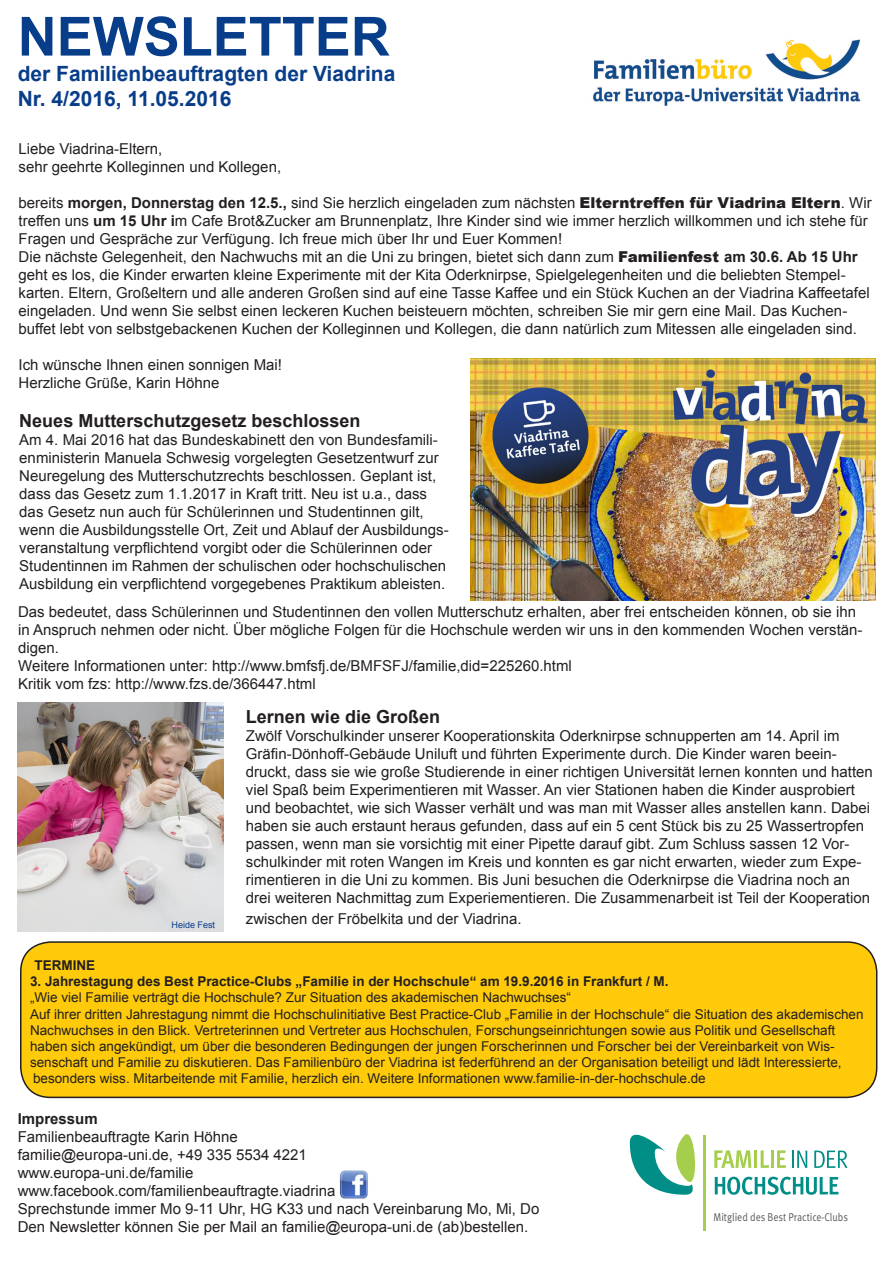
<style>
.page{position:relative;width:893px;height:1263px;background:#fff}
.page>*{position:absolute;margin:0;border:0;box-sizing:border-box;transform-origin:0 0}
.t1{font:700 54px "Arial";color:#083e89}
.t2{font:700 21px/25.2px "Arial";color:#083e89}
.t3{font:700 18px "Arial";color:#231f20}
.t4{font:15px/18px "Arial";color:#231f20}
.t5{font:13.5px/16.2px "Arial";color:#231f20}
.t6{font:700 13.5px "Arial";color:#231f20}
.t7{font:11.4px "Meta Pro";color:#57585a;scale:.86 1}
.t8{font:9px "Arial";color:#083e89}
.s1{font-weight:700}
.s2{font-weight:900}
</style>
<div class="page">
<img style="left:593px;top:39px;width:268px;height:67px">
<img style="left:340px;top:1170px;width:28px;height:29px">
<div style="left:21px;top:942px;width:856px;height:155px;background:#feca0a;border-radius:30px"></div>
<div style="left:20px;top:941px;width:857px;height:157px;border:2px solid #231f20;border-radius:30px"></div>
<hr style="left:703px;top:1135px;width:3px;height:95px;background:#a4ce4c">
<svg style="left:714px;top:1150px;width:37px;height:18px"></svg>
<hr style="left:754px;top:1150px;width:3px;height:18px;background:#a4ce4c">
<svg style="left:761px;top:1150px;width:8px;height:18px"></svg>
<hr style="left:771px;top:1150px;width:3px;height:18px;background:#a4ce4c">
<svg style="left:777px;top:1150px;width:9px;height:18px"></svg>
<svg style="left:792px;top:1150px;width:15px;height:18px"></svg>
<svg style="left:814px;top:1150px;width:33px;height:18px"></svg>
<svg style="left:715px;top:1177px;width:123px;height:18px"></svg>
<svg style="left:630px;top:1134px;width:66px;height:61px"></svg>
<img style="left:471px;top:359px;width:405px;height:241px">
<img style="left:17px;top:702px;width:207px;height:229px">
<p class="t1" style="left:18px;top:1px;width:374px">NEWSLETTER</p>
<p class="t2" style="left:18px;top:61px;width:379px">der Familienbeauftragten der Viadrina<br>Nr. 4/2016, 11.05.2016</p>
<p class="t4" style="left:19px;top:140px;width:145px">Liebe Viadrina-Eltern,</p>
<p class="t4" style="left:19px;top:158px;width:264px">sehr geehrte Kolleginnen und Kollegen,</p>
<p class="t4" style="left:19px;top:194px;width:855px">bereits <span class="s1">morgen, Donnerstag den 12.5.,</span> sind Sie herzlich eingeladen zum nächsten <span class="s2">Elterntreffen für Viadrina Eltern</span>. Wir treffen uns <span class="s1">um 15 Uhr i</span>m Cafe Brot&amp;Zucker am Brunnenplatz, Ihre Kinder sind wie immer herzlich willkommen und ich stehe für<br>Fragen und Gespräche zur Verfügung. Ich freue mich über Ihr und Euer Kommen!</p>
<p class="t4" style="left:19px;top:248px;width:853px">Die nächste Gelegenheit, den Nachwuchs mit an die Uni zu bringen, bietet sich dann zum <span class="s2">Familienfest</span> <span class="s1">am 30.6. Ab 15 Uhr </span>geht es los, die Kinder erwarten kleine Experimente mit der Kita Oderknirpse, Spielgelegenheiten und die beliebten Stempel&shy;karten. Eltern, Großeltern und alle anderen Großen sind auf eine Tasse Kaffee und ein Stück Kuchen an der Viadrina Kaffeetafel eingeladen. Und wenn Sie selbst einen leckeren Kuchen beisteuern möchten, schreiben Sie mir gern eine Mail. Das Kuchen&shy;buffet lebt von selbstgebackenen Kuchen der Kolleginnen und Kollegen, die dann natürlich zum Mitessen alle eingeladen sind.</p>
<p class="t4" style="left:19px;top:356px;width:265px">Ich wünsche Ihnen einen sonnigen Mai!</p>
<p class="t4" style="left:19px;top:374px;width:202px">Herzliche Grüße, Karin Höhne</p>
<p class="t3" style="left:19px;top:409px;width:343px">Neues Mutterschutzgesetz beschlossen</p>
<p class="t4" style="left:19px;top:431px;width:431px">Am 4. Mai 2016 hat das Bundeskabinett den von Bundesfamili&shy;enministerin Manuela Schwesig vorgelegten Gesetzentwurf zur Neuregelung des Mutterschutzrechts beschlossen. Geplant ist, dass das Gesetz zum 1.1.2017 in Kraft tritt. Neu ist u.a., dass das Gesetz nun auch für Schülerinnen und Studentinnen gilt, wenn die Ausbildungsstelle Ort, Zeit und Ablauf der Ausbildungs&shy;veranstaltung verpflichtend vorgibt oder die Schülerinnen oder Studentinnen im Rahmen der schulischen oder hochschulischen Ausbildung ein verpflichtend vorgegebenes Praktikum ableisten.</p>
<p class="t4" style="left:18px;top:603px;width:846px">Das bedeutet, dass Schülerinnen und Studentinnen den vollen Mutterschutz erhalten, aber frei entscheiden können, ob sie ihn in Anspruch nehmen oder nicht. Über mögliche Folgen für die Hochschule werden wir uns in den kommenden Wochen verstän&shy;digen.<br>Weitere Informationen unter: http://www.bmfsfj.de/BMFSFJ/familie,did=225260.html<br>Kritik vom fzs: http://www.fzs.de/366447.html</p>
<p class="t8" style="left:171px;top:918px;width:45px">Heide Fest</p>
<p class="t3" style="left:246px;top:704px;width:196px">Lernen wie die Großen</p>
<p class="t4" style="left:246px;top:726px;width:628px">Zwölf Vorschulkinder unserer Kooperationskita Oderknirpse schnupperten am 14. April im Gräfin-Dönhoff-Gebäude Uniluft und führten Experimente durch. Die Kinder waren beein&shy;druckt, dass sie wie große Studierende in einer richtigen Universität lernen konnten und hatten viel Spaß beim Experimentieren mit Wasser. An vier Stationen haben die Kinder ausprobiert und beobachtet, wie sich Wasser verhält und was man mit Wasser alles anstellen kann. Dabei haben sie auch erstaunt heraus gefunden, dass auf ein 5 cent Stück bis zu 25 Wassertropfen passen, wenn man sie vorsichtig mit einer Pipette darauf gibt. Zum Schluss sassen 12 Vor&shy;schulkinder mit roten Wangen im Kreis und konnten es gar nicht erwarten, wieder zum Expe&shy;rimentieren in die Uni zu kommen. Bis Juni besuchen die Oderknirpse die Viadrina noch an drei weiteren Nachmittag zum Experiementieren. Die Zusammenarbeit ist Teil der Kooperation</p>
<p class="t4" style="left:246px;top:909px;width:277px">zwischen der Fröbelkita und der Viadrina.</p>
<p class="t6" style="left:35px;top:956px;width:62px">TERMINE</p>
<p class="t6" style="left:30px;top:972px;width:640px">3. Jahrestagung des Best Practice-Clubs „Familie in der Hochschule“ am 19.9.2016 in Frankfurt / M.</p>
<p class="t5" style="left:30px;top:990px;width:542px">„Wie viel Familie verträgt die Hochschule? Zur Situation des akademischen Nachwuchses“</p>
<p class="t5" style="left:30px;top:1006px;width:835px">Auf ihrer dritten Jahrestagung nimmt die Hochschulinitiative Best Practice-Club „Familie in der Hochschule“ die Situation des akademischen Nachwuchses in den Blick. Vertreterinnen und Vertreter aus Hochschulen, Forschungseinrichtungen sowie aus Politik und Gesellschaft haben sich angekü ndigt, um ü ber die besonderen Bedingungen der jungen Forscherinnen und Forscher bei der Vereinbarkeit von Wis&shy;senschaft und Familie zu diskutieren. Das Familienbüro der Viadrina ist federführend an der Organisation beteiligt und lädt Interessierte, besonders wiss. Mitarbeitende mit Familie, herzlich ein. Weitere Informationen www.familie-in-der-hochschule.de</p>
<p class="t4" style="left:18px;top:1109px;width:523px"><span class="s1">Impressum<br></span>Familienbeauftragte Karin Höhne<br>familie@europa-uni.de, +49 335 5534 4221<br>www.europa-uni.de/familie<br>www.facebook.com/familienbeauftragte.viadrina<br>Sprechstunde immer Mo 9-11 Uhr, HG K33 und nach Vereinbarung Mo, Mi, Do Den Newsletter können Sie per Mail an familie@europa-uni.de (ab)bestellen.</p>
<p class="t7" style="left:713px;top:1209px;width:158px">Mitglied des Best Practice-Clubs</p>
</div>
